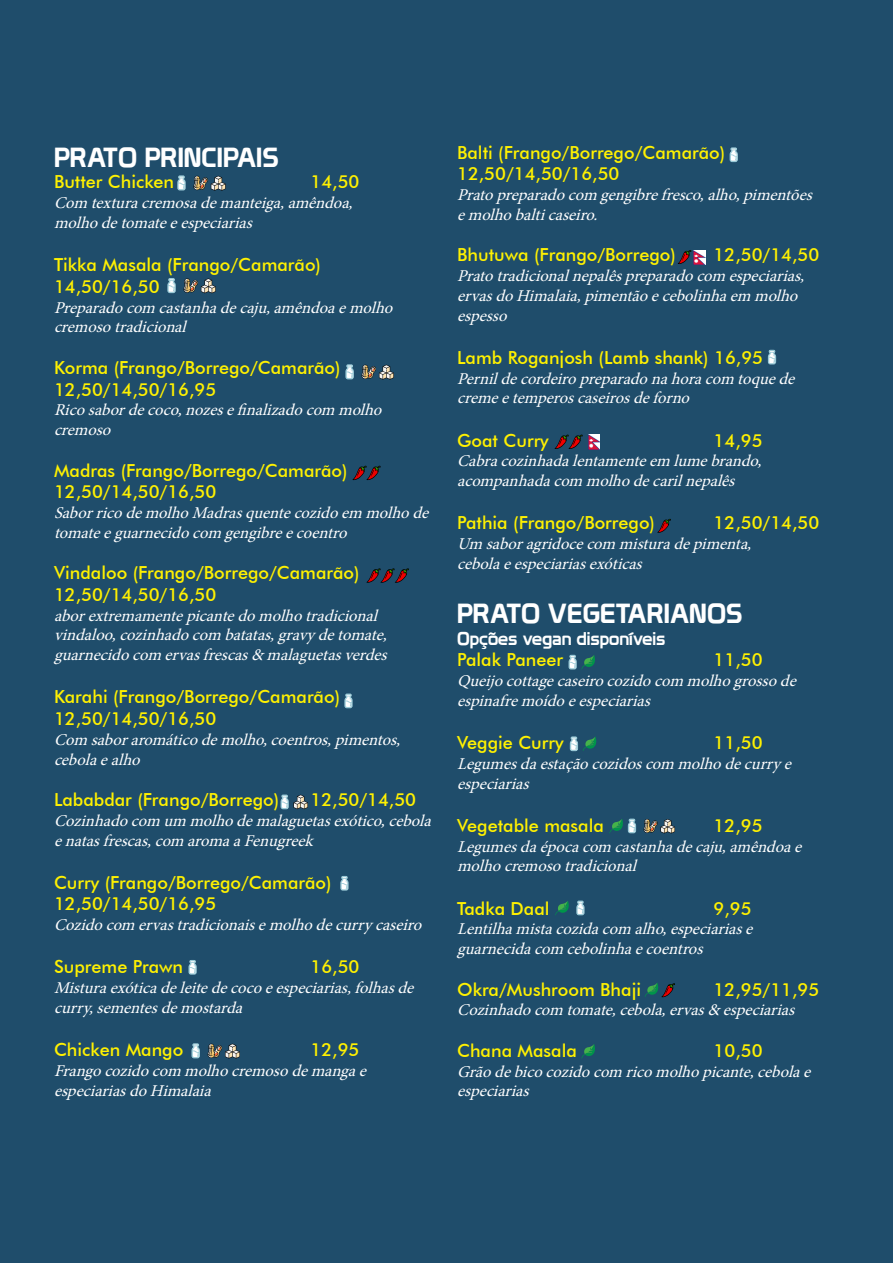
<style>
.page{position:relative;width:893px;height:1263px;background:#1f4d6b}
.page>*{position:absolute;margin:0;border:0;box-sizing:border-box;transform-origin:0 0}
.Paragraph_Style_2{font:27px "Prototype";color:#fff}
.Paragraph_Style_1{font:500 18px/21.6px "Futura BT";color:#fff101}
.Paragraph_Style_2-2{font:18px "Prototype";color:#fff}
.Paragraph_Style_3{font:italic 16.5px/19.8px "Minion Pro";letter-spacing:.005em;color:#fff}
.Paragraph_Style_1-2{font:italic 16.5px/19.8px "Minion Pro";color:#fff}
</style>
<div class="page">
<svg style="left:367px;top:568px;width:42px;height:15px"></svg>
<svg style="left:353px;top:465px;width:28px;height:15px"></svg>
<svg style="left:177px;top:175px;width:9px;height:16px"></svg>
<svg style="left:193px;top:175px;width:33px;height:16px"></svg>
<svg style="left:167px;top:278px;width:9px;height:16px"></svg>
<svg style="left:184px;top:278px;width:32px;height:15px"></svg>
<svg style="left:345px;top:364px;width:9px;height:16px"></svg>
<svg style="left:362px;top:364px;width:32px;height:16px"></svg>
<svg style="left:555px;top:434px;width:28px;height:15px"></svg>
<img style="left:588px;top:435px;width:12px;height:14px">
<svg style="left:344px;top:693px;width:9px;height:16px"></svg>
<svg style="left:340px;top:876px;width:9px;height:15px"></svg>
<svg style="left:280px;top:794px;width:28px;height:16px"></svg>
<svg style="left:188px;top:960px;width:9px;height:15px"></svg>
<svg style="left:569px;top:736px;width:28px;height:16px"></svg>
<svg style="left:568px;top:654px;width:27px;height:16px"></svg>
<svg style="left:609px;top:818px;width:28px;height:16px"></svg>
<svg style="left:644px;top:819px;width:31px;height:14px"></svg>
<svg style="left:555px;top:901px;width:14px;height:14px"></svg>
<svg style="left:581px;top:1044px;width:14px;height:14px"></svg>
<svg style="left:576px;top:900px;width:9px;height:16px"></svg>
<svg style="left:191px;top:1043px;width:9px;height:16px"></svg>
<svg style="left:208px;top:1043px;width:32px;height:15px"></svg>
<svg style="left:678px;top:250px;width:13px;height:14px"></svg>
<svg style="left:657px;top:518px;width:14px;height:15px"></svg>
<img style="left:694px;top:250px;width:11px;height:15px">
<svg style="left:729px;top:147px;width:9px;height:16px"></svg>
<svg style="left:768px;top:349px;width:9px;height:16px"></svg>
<svg style="left:645px;top:982px;width:30px;height:15px"></svg>
<p class="Paragraph_Style_2" style="left:54px;top:141px;width:226px">PRATO PRINCIPAIS</p>
<p class="Paragraph_Style_1" style="left:54px;top:171px;width:122px">Butter Chicken</p>
<p class="Paragraph_Style_1" style="left:310px;top:171px;width:50px">14,50</p>
<p class="Paragraph_Style_3" style="left:54px;top:193px;width:306px">Com texturacremosademanteiga,amêndoa,</p>
<p class="Paragraph_Style_3" style="left:54px;top:213px;width:205px">molhodetomateeespeciarias</p>
<p class="Paragraph_Style_1" style="left:54px;top:254px;width:269px">Tikka Masala (Frango/Camarão)<br>14,50/16,50</p>
<p class="Paragraph_Style_3" style="left:54px;top:298px;width:346px">Preparadocom castanhadecaju,amêndoaemolho</p>
<p class="Paragraph_Style_3" style="left:54px;top:317px;width:139px">cremosotradicional</p>
<p class="Paragraph_Style_1" style="left:54px;top:357px;width:288px">Korma (Frango/Borrego/Camarão)<br>12,50/14,50/16,95</p>
<p class="Paragraph_Style_3" style="left:54px;top:400px;width:335px">Ricosabordecoco,nozesefinalizadocom molho</p>
<p class="Paragraph_Style_3" style="left:54px;top:420px;width:64px">cremoso</p>
<p class="Paragraph_Style_1" style="left:54px;top:459px;width:295px">Madras (Frango/Borrego/Camarão)<br>12,50/14,50/16,50</p>
<p class="Paragraph_Style_1-2" style="left:54px;top:503px;width:382px">SaborricodemolhoMadrasquentecozidoem molhode tomateeguarnecidocom gengibreecoentro</p>
<p class="Paragraph_Style_1" style="left:54px;top:562px;width:307px">Vindaloo (Frango/Borrego/Camarão)<br>12,50/14,50/16,50</p>
<p class="Paragraph_Style_3" style="left:54px;top:605px;width:330px">aborextremamentepicantedomolhotradicional</p>
<p class="Paragraph_Style_3" style="left:54px;top:625px;width:340px">vindaloo,cozinhadocom batatas,gravydetomate,</p>
<p class="Paragraph_Style_3" style="left:54px;top:645px;width:340px">guarnecidocom ervasfrescas&amp; malaguetasverdes</p>
<p class="Paragraph_Style_1" style="left:54px;top:686px;width:288px">Karahi (Frango/Borrego/Camarão)<br>12,50/14,50/16,50</p>
<p class="Paragraph_Style_3" style="left:54px;top:730px;width:353px">Com saboraromáticodemolho,coentros,pimentos, cebolaealho</p>
<p class="Paragraph_Style_1" style="left:54px;top:789px;width:227px">Lababdar (Frango/Borrego)</p>
<p class="Paragraph_Style_1" style="left:310px;top:789px;width:107px">12,50/14,50</p>
<p class="Paragraph_Style_3" style="left:54px;top:811px;width:384px">Cozinhadocom um molhodemalaguetasexótico,cebola enatasfrescas,com aromaaFenugreek</p>
<p class="Paragraph_Style_1" style="left:54px;top:871px;width:279px">Curry (Frango/Borrego/Camarão)<br>12,50/14,50/16,95</p>
<p class="Paragraph_Style_3" style="left:54px;top:915px;width:375px">Cozidocom ervastradicionaisemolhodecurrycaseiro</p>
<p class="Paragraph_Style_1" style="left:54px;top:956px;width:131px">Supreme Prawn</p>
<p class="Paragraph_Style_1" style="left:310px;top:956px;width:50px">16,50</p>
<p class="Paragraph_Style_3" style="left:54px;top:978px;width:367px">Misturaexóticadeleitedecocoeespeciarias,folhasde curry,sementesdemostarda</p>
<p class="Paragraph_Style_1" style="left:54px;top:1039px;width:131px">Chicken Mango</p>
<p class="Paragraph_Style_1" style="left:310px;top:1039px;width:50px">12,95</p>
<p class="Paragraph_Style_3" style="left:54px;top:1061px;width:319px">Frangocozidocom molhocremosodemangae</p>
<p class="Paragraph_Style_3" style="left:54px;top:1081px;width:164px">especiariasdoHimalaia</p>
<p class="Paragraph_Style_1" style="left:457px;top:141px;width:270px">Balti (Frango/Borrego/Camarão)<br>12,50/14,50/16,50</p>
<p class="Paragraph_Style_3" style="left:457px;top:185px;width:362px">Pratopreparadocom gengibrefresco,alho,pimentões</p>
<p class="Paragraph_Style_3" style="left:457px;top:205px;width:148px">emolhobalticaseiro.</p>
<p class="Paragraph_Style_1" style="left:457px;top:244px;width:220px">Bhutuwa (Frango/Borrego)</p>
<p class="Paragraph_Style_1" style="left:714px;top:244px;width:107px">12,50/14,50</p>
<p class="Paragraph_Style_3" style="left:457px;top:266px;width:354px">Pratotradicionalnepalêspreparadocom especiarias,</p>
<p class="Paragraph_Style_3" style="left:457px;top:286px;width:348px">ervasdoHimalaia,pimentãoecebolinhaem molho</p>
<p class="Paragraph_Style_3" style="left:457px;top:305px;width:57px">espesso</p>
<p class="Paragraph_Style_1" style="left:457px;top:346px;width:307px">Lamb Roganjosh (Lamb shank) 16,95</p>
<p class="Paragraph_Style_3" style="left:457px;top:368px;width:345px">Pernildecordeiropreparadonahoracom toquede</p>
<p class="Paragraph_Style_3" style="left:457px;top:388px;width:239px">cremeetemperoscaseirosdeforno</p>
<p class="Paragraph_Style_1" style="left:457px;top:429px;width:93px">Goat Curry</p>
<p class="Paragraph_Style_1" style="left:714px;top:429px;width:50px">14,95</p>
<p class="Paragraph_Style_3" style="left:457px;top:451px;width:311px">Cabracozinhadalentamenteem lumebrando,</p>
<p class="Paragraph_Style_3" style="left:457px;top:471px;width:285px">acompanhadacom molhodecarilnepalês</p>
<p class="Paragraph_Style_1" style="left:457px;top:512px;width:199px">Pathia (Frango/Borrego)</p>
<p class="Paragraph_Style_1" style="left:714px;top:512px;width:107px">12,50/14,50</p>
<p class="Paragraph_Style_3" style="left:457px;top:534px;width:301px">Um saboragridocecom misturadepimenta,</p>
<p class="Paragraph_Style_3" style="left:457px;top:554px;width:192px">cebolaeespeciariasexóticas</p>
<p class="Paragraph_Style_2" style="left:457px;top:597px;width:287px">PRATO VEGETARIANOS</p>
<p class="Paragraph_Style_2-2" style="left:457px;top:627px;width:210px">Opções vegan disponíveis</p>
<p class="Paragraph_Style_1" style="left:457px;top:649px;width:107px">Palak Paneer</p>
<p class="Paragraph_Style_1" style="left:714px;top:649px;width:50px">11,50</p>
<p class="Paragraph_Style_3" style="left:457px;top:671px;width:346px">Queijocottagecaseirocozidocom molhogrossode</p>
<p class="Paragraph_Style_3" style="left:457px;top:691px;width:200px">espinafremoídoeespeciarias</p>
<p class="Paragraph_Style_1" style="left:457px;top:732px;width:108px">Veggie Curry</p>
<p class="Paragraph_Style_1" style="left:714px;top:732px;width:50px">11,50</p>
<p class="Paragraph_Style_3" style="left:457px;top:754px;width:341px">Legumesdaestaçãocozidoscom molhodecurrye</p>
<p class="Paragraph_Style_3" style="left:457px;top:773px;width:79px">especiarias</p>
<p class="Paragraph_Style_1" style="left:457px;top:814px;width:148px">Vegetable masala</p>
<p class="Paragraph_Style_1" style="left:714px;top:814px;width:50px">12,95</p>
<p class="Paragraph_Style_3" style="left:457px;top:836px;width:352px">Legumesdaépocacom castanhadecaju,amêndoae</p>
<p class="Paragraph_Style_3" style="left:457px;top:856px;width:186px">molhocremosotradicional</p>
<p class="Paragraph_Style_1" style="left:457px;top:897px;width:94px">Tadka Daal</p>
<p class="Paragraph_Style_1" style="left:714px;top:897px;width:40px">9,95</p>
<p class="Paragraph_Style_3" style="left:457px;top:919px;width:303px">Lentilhamistacozidacom alho,especiariase</p>
<p class="Paragraph_Style_3" style="left:457px;top:939px;width:253px">guarnecidacom cebolinhaecoentros</p>
<p class="Paragraph_Style_1" style="left:457px;top:978px;width:185px">Okra/Mushroom Bhaji</p>
<p class="Paragraph_Style_1" style="left:714px;top:978px;width:107px">12,95/11,95</p>
<p class="Paragraph_Style_3" style="left:457px;top:1000px;width:345px">Cozinhadocom tomate,cebola,ervas&amp; especiarias</p>
<p class="Paragraph_Style_1" style="left:457px;top:1039px;width:121px">Chana Masala</p>
<p class="Paragraph_Style_1" style="left:714px;top:1039px;width:50px">10,50</p>
<p class="Paragraph_Style_3" style="left:457px;top:1061px;width:361px">Grãodebicocozidocom ricomolhopicante,cebolae especiarias</p>
</div>
